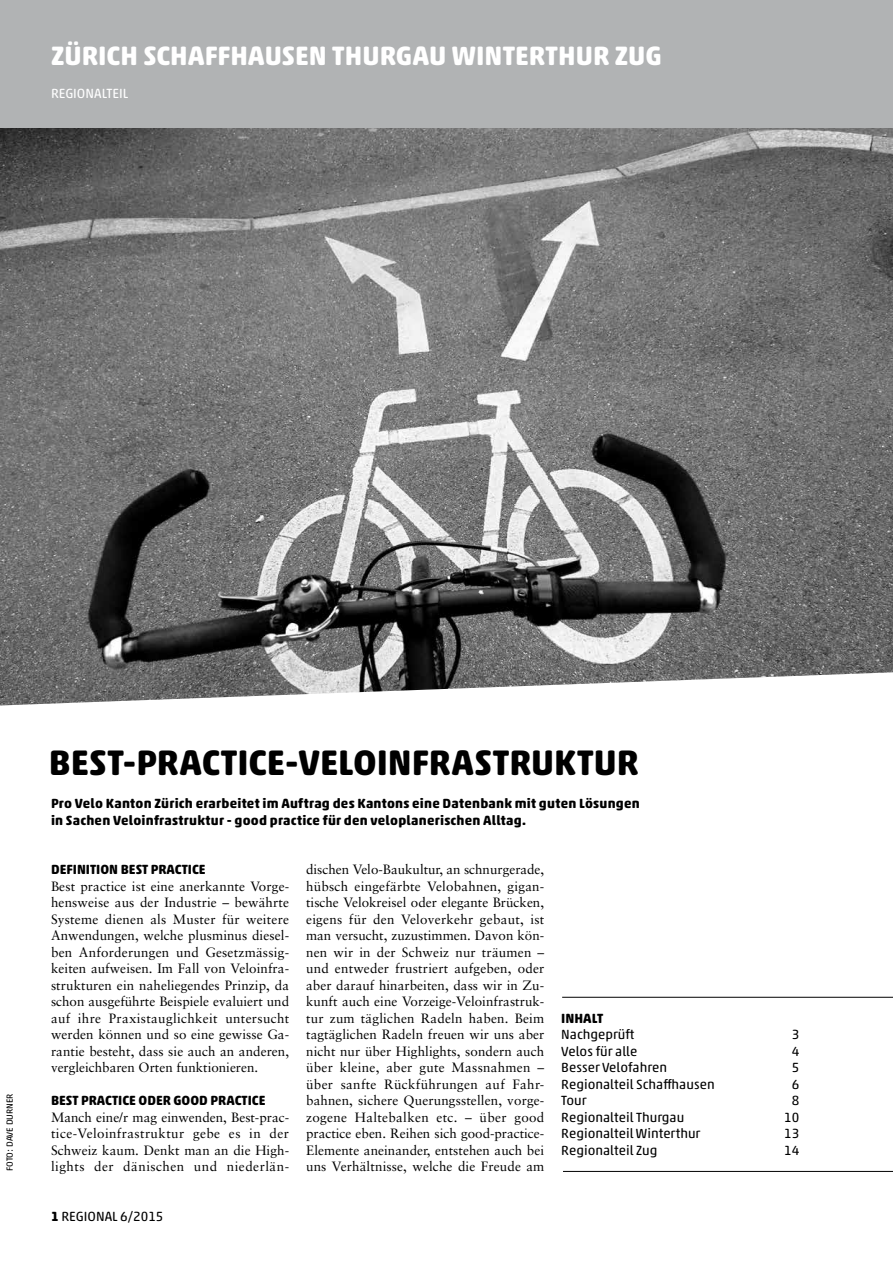
<style>
.page{position:relative;width:893px;height:1263px;background:#fff}
.page>*{position:absolute;margin:0;border:0;box-sizing:border-box;transform-origin:0 0}
.t1{font:700 36px "Akko Rounded Pro";color:#000}
.t2{font:700 27px "Akko Rounded Pro";color:#fff}
.t3{font:13.5px/16.5px "Sabon";letter-spacing:.005em;color:#000;text-align:justify}
.t4{font:700 13.5px/16.5px "Akko Rounded Pro";letter-spacing:.015em;color:#000}
.t5{font:13.5px "Akko Rounded Pro";color:#000}
.t6{font:13.5px "Akko Rounded Pro";color:#fff}
.t7{font:9px "Akko Rounded Pro";color:#000}
.s1{font-weight:700}
</style>
<div class="page">
<img style="left:0;top:128px;width:893px;height:544px">
<hr style="left:563px;top:1171px;width:330px;height:1px;background:#000">
<hr style="left:562px;top:997px;width:331px;height:1px;background:#000">
<svg style="left:0;top:672px;width:893px;height:34px"></svg>
<div style="left:0;top:0;width:893px;height:128px;background:#b1b3b4"></div>
<h2 class="t2" style="left:51px;top:39px;width:612px">ZÜRICH SCHAFFHAUSEN THURGAU WINTERTHUR ZUG</h2>
<p class="t6" style="left:51px;top:86px;width:79px">REGIONALTEIL</p>
<p class="t7" style="left:4px;top:1171px;width:79px;rotate:-90deg">FOTO: DAVE DURNER</p>
<h1 class="t1" style="left:49px;top:740px;width:591px">BEST-PRACTICE-VELOINFRASTRUKTUR</h1>
<p class="t4" style="left:51px;top:795px;width:590px">Pro Velo Kanton Zürich erarbeitet im Auftrag des Kantons eine Datenbank mit guten Lösungen in Sachen Veloinfrastruktur - good practice für den veloplanerischen Alltag.</p>
<p class="t4" style="left:51px;top:861px;width:156px">DEFINITION BEST PRACTICE</p>
<p class="t3" style="left:51px;top:877px;width:240px">Best practice ist eine anerkannte Vorge&shy;hensweise aus der Industrie – bewährte Systeme dienen als Muster für weitere Anwendungen, welche plusminus diesel&shy;ben Anforderungen und Gesetzmässig&shy;keiten aufweisen. Im Fall von Veloinfra&shy;strukturen ein naheliegendes Prinzip, da schon ausgeführte Beispiele evaluiert und auf ihre Praxistauglichkeit untersucht werden können und so eine gewisse Ga&shy;rantie besteht, dass sie auch an anderen, vergleichbaren Orten funktionieren.</p>
<p class="t4" style="left:51px;top:1092px;width:216px">BEST PRACTICE ODER GOOD PRACTICE</p>
<p class="t3" style="left:51px;top:1108px;width:240px">Manch eine/r mag einwenden, Best-prac&shy;tice-Veloinfrastruktur gebe es in der Schweiz kaum. Denkt man an die High&shy;lights der dänischen und niederlän-</p>
<p class="t5" style="left:51px;top:1208px;width:114px"><span class="s1">1</span> REGIONAL 6/2015</p>
<p class="t3" style="left:306px;top:861px;width:240px">dischen Velo-Baukultur, an schnurgerade, hübsch eingefärbte Velobahnen, gigan&shy;tische Velokreisel oder elegante Brücken, eigens für den Veloverkehr gebaut, ist man versucht, zuzustimmen. Davon kön&shy;nen wir in der Schweiz nur träumen – und entweder frustriert aufgeben, oder aber darauf hinarbeiten, dass wir in Zu&shy;kunft auch eine Vorzeige-Veloinfrastruk&shy;tur zum täglichen Radeln haben. Beim tagtäglichen Radeln freuen wir uns aber nicht nur über Highlights, sondern auch über kleine, aber gute Massnahmen – über sanfte Rückführungen auf Fahr&shy;bahnen, sichere Querungsstellen, vorge&shy;zogene Haltebalken etc. – über good practice eben. Reihen sich good-practice-Elemente aneinander, entstehen auch bei uns Verhältnisse, welche die Freude am</p>
<p class="t4" style="left:561px;top:1009px;width:43px">INHALT</p>
<p class="t5" style="left:561px;top:1026px;width:75px">Nachgeprüft</p>
<p class="t5" style="left:792px;top:1026px;width:9px">3</p>
<p class="t5" style="left:561px;top:1043px;width:78px">Velos für alle</p>
<p class="t5" style="left:792px;top:1043px;width:9px">4</p>
<p class="t5" style="left:561px;top:1059px;width:107px">Besser Velofahren</p>
<p class="t5" style="left:792px;top:1059px;width:9px">5</p>
<p class="t5" style="left:561px;top:1076px;width:155px">Regionalteil Schaffhausen</p>
<p class="t5" style="left:792px;top:1076px;width:9px">6</p>
<p class="t5" style="left:561px;top:1092px;width:27px">Tour</p>
<p class="t5" style="left:792px;top:1092px;width:9px">8</p>
<p class="t5" style="left:561px;top:1109px;width:125px">Regionalteil Thurgau</p>
<p class="t5" style="left:784px;top:1109px;width:17px">10</p>
<p class="t5" style="left:561px;top:1125px;width:141px">Regionalteil Winterthur</p>
<p class="t5" style="left:784px;top:1125px;width:17px">13</p>
<p class="t5" style="left:561px;top:1142px;width:98px">Regionalteil Zug</p>
<p class="t5" style="left:784px;top:1142px;width:17px">14</p>
</div>
